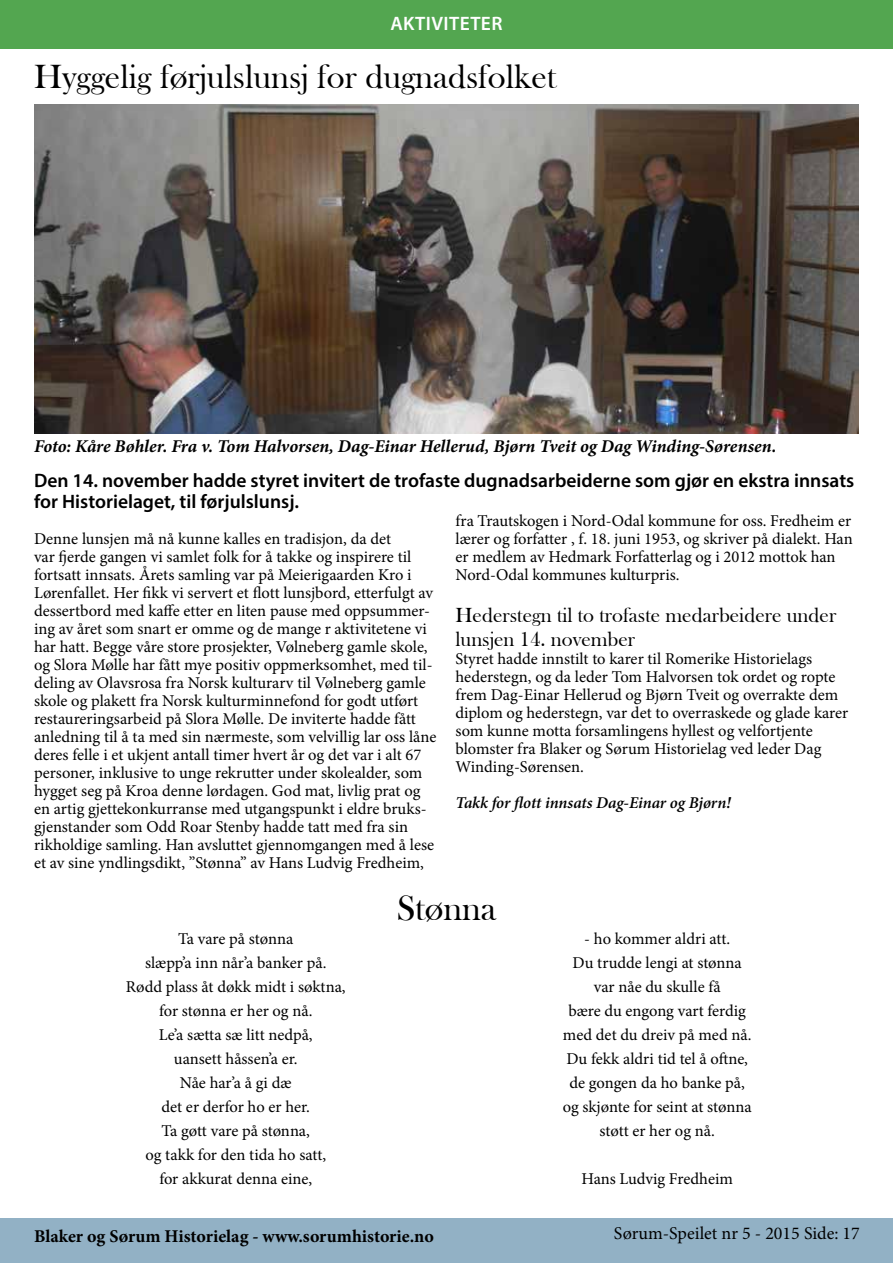
<style>
.page{position:relative;width:893px;height:1263px;background:#fff}
.page>*{position:absolute;margin:0;border:0;box-sizing:border-box;transform-origin:0 0}
.t1{font:36px "Bask Old Face";color:#000}
.t2{font:34.5px "Bask Old Face";color:#000}
.t3{font:21px/24px "Bask Old Face";color:#000}
.t4{font:600 19.5px/21px "Myriad Pro";color:#000}
.t5{font:600 19.5px "Myriad Pro";letter-spacing:.02em;color:#fff}
.t6{font:italic 700 18px "Minion Pro";letter-spacing:-.005em;color:#000}
.t7{font:700 18px "Minion Pro";color:#000}
.t8{font:18px "Minion Pro";color:#000}
.t9{font:16.5px/18px "Minion Pro";color:#000}
.t10{font:italic 600 16.5px "Minion Pro";letter-spacing:-.005em;color:#000}
</style>
<div class="page">
<div style="left:0;top:1218px;width:893px;height:45px;background:#92b1c5"></div>
<div style="left:0;top:0;width:893px;height:49px;background:#53a650"></div>
<img style="left:34px;top:104px;width:825px;height:330px">
<p class="t5" style="left:390px;top:11px;width:114px">AKTIVITETER</p>
<h2 class="t2" style="left:34px;top:57px;width:523px">Hyggelig førjulslunsj for dugnadsfolket</h2>
<p class="t6" style="left:34px;top:434px;width:744px">Foto: Kåre Bøhler. Fra v. Tom Halvorsen, Dag-Einar Hellerud, Bjørn Tveit og Dag Winding-Sørensen.</p>
<p class="t4" style="left:34px;top:469px;width:822px">Den 14. november hadde styret invitert de trofaste dugnadsarbeiderne som gjør en ekstra innsats for Historielaget, til førjulslunsj.</p>
<p class="t9" style="left:34px;top:529px;width:404px">Denne lunsjen må nå kunne kalles en tradisjon, da det<br>var fjerde gangen vi samlet folk for å takke og inspirere til fortsatt innsats. Årets samling var på Meierigaarden Kro i Lørenfallet. Her fikk vi servert et flott lunsjbord, etterfulgt av dessertbord med kaffe etter en liten pause med oppsummer&shy;ing av året som snart er omme og de mange r aktivitetene vi har hatt. Begge våre store prosjekter, Vølneberg gamle skole, og Slora Mølle har fått mye positiv oppmerksomhet, med til&shy;deling av Olavsrosa fra Norsk kulturarv til Vølneberg gamle skole og plakett fra Norsk kulturminnefond for godt utført restaureringsarbeid på Slora Mølle. De inviterte hadde fått anledning til å ta med sin nærmeste, som velvillig lar oss låne deres felle i et ukjent antall timer hvert år og det var i alt 67 personer, inklusive to unge rekrutter under skolealder, som hygget seg på Kroa denne lørdagen. God mat, livlig prat og en artig gjettekonkurranse med utgangspunkt i eldre bruks&shy;gjenstander som Odd Roar Stenby hadde tatt med fra sin rikholdige samling. Han avsluttet gjennomgangen med å lese et av sine yndlingsdikt, ”Stønna” av Hans Ludvig Fredheim,</p>
<p class="t9" style="left:455px;top:511px;width:399px">fra Trautskogen i Nord-Odal kommune for oss. Fredheim er lærer og forfatter , f. 18. juni 1953, og skriver på dialekt. Han er medlem av Hedmark Forfatterlag og i 2012 mottok han Nord-Odal kommunes kulturpris.</p>
<p class="t3" style="left:455px;top:603px;width:382px">Hederstegn til to trofaste medarbeidere under lunsjen 14. november</p>
<p class="t9" style="left:455px;top:649px;width:394px">Styret hadde innstilt to karer til Romerike Historielags hederstegn, og da leder Tom Halvorsen tok ordet og ropte frem Dag-Einar Hellerud og Bjørn Tveit og overrakte dem diplom og hederstegn, var det to overraskede og glade karer som kunne motta forsamlingens hyllest og velfortjente blomster fra Blaker og Sørum Historielag ved leder Dag Winding-Sørensen.</p>
<p class="t10" style="left:455px;top:791px;width:277px">Takk for flott innsats Dag-Einar og Bjørn!</p>
<h1 class="t1" style="left:397px;top:888px;width:101px">Stønna</h1>
<p class="t9" style="left:126px;top:927px;width:221px;line-height:24px;text-align:center">Ta vare på stønna<br>slæpp’a inn når’a banker på.<br>Rødd plass åt døkk midt i søktna, for stønna er her og nå.<br>Le’a sætta sæ litt nedpå,<br>uansett håssen’a er.<br>Nåe har’a å gi dæ<br>det er derfor ho er her.<br>Ta gøtt vare på stønna,<br>og takk for den tida ho satt,<br>for akkurat denna eine,</p>
<p class="t9" style="left:563px;top:927px;width:190px;line-height:24px;text-align:center">- ho kommer aldri att.<br>Du trudde lengi at stønna var nåe du skulle få<br>bære du engong vart ferdig med det du dreiv på med nå.<br>Du fekk aldri tid tel å oftne, de gongen da ho banke på, og skjønte for seint at stønna støtt er her og nå.</p>
<p class="t9" style="left:581px;top:1170px;width:153px">Hans Ludvig Fredheim</p>
<p class="t7" style="left:34px;top:1223px;width:401px">Blaker og Sørum Historielag - www.sorumhistorie.no</p>
<p class="t8" style="left:614px;top:1221px;width:247px">Sørum-Speilet nr 5 - 2015 Side: 17</p>
</div>
